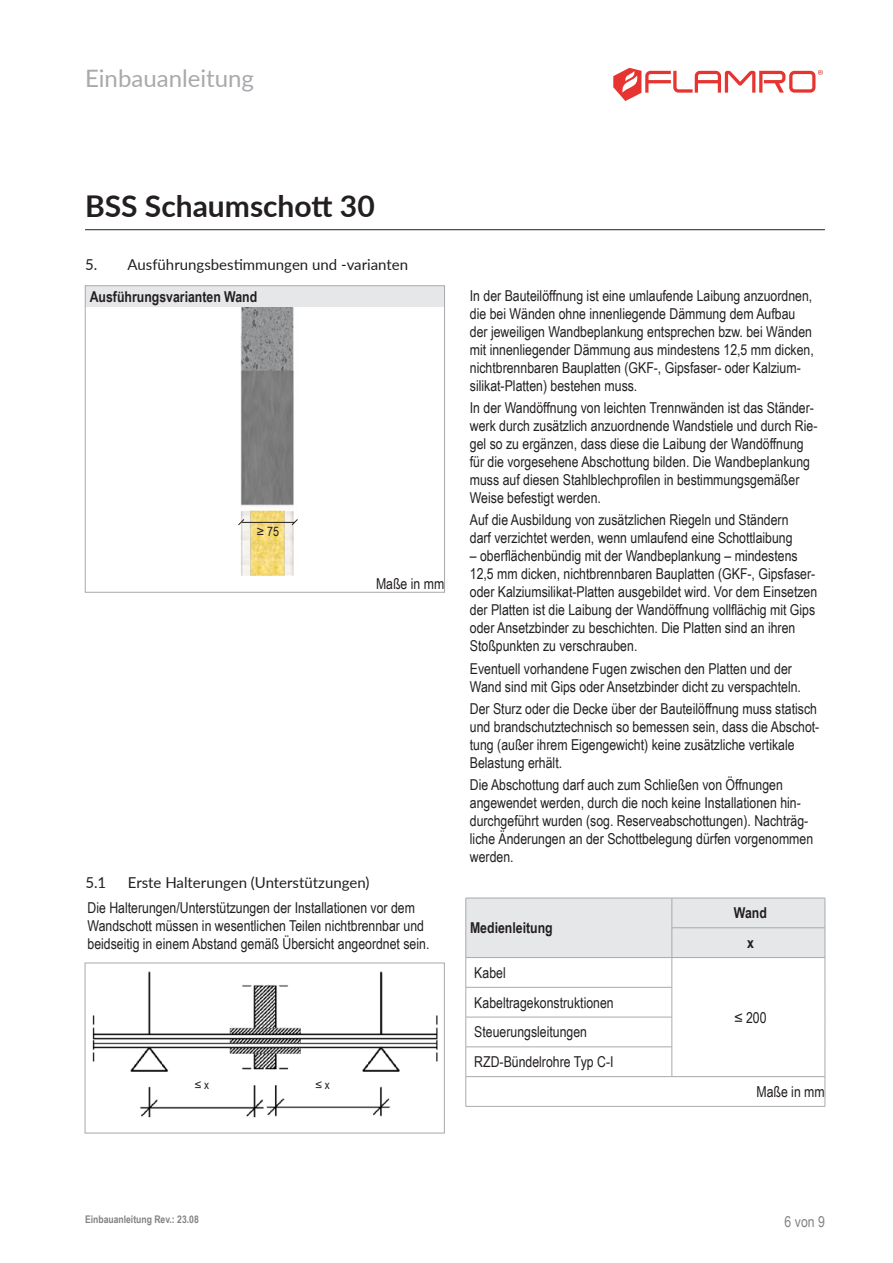
<style>
.page{position:relative;width:893px;height:1263px;background:#fff}
.page>*{position:absolute;margin:0;border:0;box-sizing:border-box;transform-origin:0 0}
.t1{font:700 30px "Lato";color:#231f20}
.t2{font:24px "Lato";color:#a8a9ad}
.p___Fließtext{font:15px/18px "Arial Narrow";color:#231f20}
.t3{font:15px "Lato";color:#231f20}
.p___Tabellentext_links{font:15px "Arial Narrow";color:#231f20}
.p___Zwischenüberschrift_grauer_Balken{font:700 15px "Arial Narrow";color:#231f20}
.p___Fließtext_rechtsbündig{font:15px "Arial Narrow";color:#231f20}
.t4{font:15px "Arial Narrow";color:#808285}
.p___Tabelle_Kopf_mitte{font:700 15px "Arial Narrow";color:#231f20}
.p___Tabellentext_mittig{font:15px "Arial Narrow";color:#231f20}
.t5{font:13.05px "Arial Narrow";color:#231f20}
.p___Fußnote{font:12px "Arial Narrow";color:#231f20}
.t6{font:700 10.5px "Arial Narrow";color:#808285}
</style>
<div class="page">
<hr style="left:85px;top:229px;width:740px;height:1px;background:#231f20">
<div style="left:85px;top:286px;width:359px;height:21px;background:#e6e7e9"></div>
<img style="left:240px;top:307px;width:54px;height:268px">
<hr style="left:242px;top:522px;width:53px;height:1px;background:#231f20">
<svg style="left:238px;top:518px;width:7px;height:8px"></svg>
<svg style="left:291px;top:518px;width:7px;height:8px"></svg>
<div style="left:85px;top:285px;width:360px;height:307px;border:1px solid #a8a9ad"></div>
<img style="left:92px;top:972px;width:346px;height:146px">
<div style="left:85px;top:963px;width:360px;height:170px;border:1px solid #a8a9ad"></div>
<hr style="left:466px;top:1046px;width:206px;height:1px;background:#a8a9ad">
<hr style="left:466px;top:987px;width:1px;height:30px;background:#a8a9ad">
<hr style="left:466px;top:1017px;width:1px;height:30px;background:#a8a9ad">
<hr style="left:466px;top:987px;width:206px;height:1px;background:#a8a9ad">
<hr style="left:466px;top:1017px;width:206px;height:1px;background:#a8a9ad">
<svg style="left:466px;top:898px;width:360px;height:89px"></svg>
<hr style="left:672px;top:987px;width:1px;height:30px;background:#a8a9ad">
<hr style="left:825px;top:987px;width:1px;height:30px;background:#a8a9ad">
<hr style="left:672px;top:1017px;width:1px;height:30px;background:#a8a9ad">
<hr style="left:825px;top:1017px;width:1px;height:30px;background:#a8a9ad">
<svg style="left:672px;top:1047px;width:1px;height:29px"></svg>
<hr style="left:466px;top:1076px;width:206px;height:1px;background:#a8a9ad">
<svg style="left:466px;top:1047px;width:1px;height:59px"></svg>
<hr style="left:672px;top:1076px;width:153px;height:1px;background:#a8a9ad">
<svg style="left:825px;top:1047px;width:1px;height:59px"></svg>
<hr style="left:466px;top:1106px;width:206px;height:1px;background:#a8a9ad">
<hr style="left:672px;top:1106px;width:153px;height:1px;background:#a8a9ad">
<svg style="left:613px;top:68px;width:210px;height:33px"></svg>
<h2 class="t2" style="left:85px;top:61px;width:170px">Einbauanleitung</h2>
<h1 class="t1" style="left:85px;top:184px;width:291px">BSS Schaumschott 30</h1>
<p class="t3" style="left:85px;top:253px;width:325px">5. Ausführungsbestimmungen und -varianten</p>
<p class="p___Zwischenüberschrift_grauer_Balken" style="left:90px;top:285px;width:169px">Ausführungsvarianten Wand</p>
<p class="t5" style="left:257px;top:522px;width:24px">≥ 75</p>
<p class="p___Fließtext_rechtsbündig" style="left:376px;top:573px;width:70px">Maße in mm</p>
<p class="t3" style="left:85px;top:872px;width:22px">5.1</p>
<p class="t3" style="left:128px;top:872px;width:243px">Erste Halterungen (Unterstützungen)</p>
<p class="p___Fließtext" style="left:88px;top:898px;width:343px">Die Halterungen/Unterstützungen der Installationen vor dem<br>Wandschott müssen in wesentlichen Teilen nichtbrennbar und beidseitig in einem Abstand gemäß Übersicht angeordnet sein.</p>
<p class="p___Fußnote" style="left:195px;top:1076px;width:16px">≤ x</p>
<p class="p___Fußnote" style="left:315px;top:1076px;width:16px">≤ x</p>
<p class="p___Fließtext" style="left:470px;top:286px;width:345px">In der Bauteilöffnung ist eine umlaufende Laibung anzuordnen, die bei Wänden ohne innenliegende Dämmung dem Aufbau der jeweiligen Wandbeplankung entsprechen bzw. bei Wänden mit innenliegender Dämmung aus mindestens 12,5 mm dicken, nichtbrennbaren Bauplatten (GKF-, Gipsfaser- oder Kalzium&shy;silikat-Platten) bestehen muss.</p>
<p class="p___Fließtext" style="left:470px;top:398px;width:349px">In der Wandöffnung von leichten Trennwänden ist das Ständer&shy;werk durch zusätzlich anzuordnende Wandstiele und durch Rie&shy;gel so zu ergänzen, dass diese die Laibung der Wandöffnung für die vorgesehene Abschottung bilden. Die Wandbeplankung muss auf diesen Stahlblechprofilen in bestimmungsgemäßer Weise befestigt werden.</p>
<p class="p___Fließtext" style="left:470px;top:510px;width:324px">Auf die Ausbildung von zusätzlichen Riegeln und Ständern darf verzichtet werden, wenn umlaufend eine Schottlaibung</p>
<p class="p___Fließtext" style="left:470px;top:546px;width:349px">– oberflächenbündig mit der Wandbeplankung – mindestens 12,5 mm dicken, nichtbrennbaren Bauplatten (GKF-, Gipsfaser&shy;oder Kalziumsilikat-Platten ausgebildet wird. Vor dem Einsetzen der Platten ist die Laibung der Wandöffnung vollflächig mit Gips oder Ansetzbinder zu beschichten. Die Platten sind an ihren Stoßpunkten zu verschrauben.</p>
<p class="p___Fließtext" style="left:470px;top:659px;width:333px">Eventuell vorhandene Fugen zwischen den Platten und der<br>Wand sind mit Gips oder Ansetzbinder dicht zu verspachteln.</p>
<p class="p___Fließtext" style="left:470px;top:699px;width:351px">Der Sturz oder die Decke über der Bauteilöffnung muss statisch und brandschutztechnisch so bemessen sein, dass die Abschot&shy;tung (außer ihrem Eigengewicht) keine zusätzliche vertikale Belastung erhält.</p>
<p class="p___Fließtext" style="left:470px;top:775px;width:345px">Die Abschottung darf auch zum Schließen von Öffnungen angewendet werden, durch die noch keine Installationen hin&shy;durchgeführt wurden (sog. Reserveabschottungen). Nachträg&shy;liche Änderungen an der Schottbelegung dürfen vorgenommen werden.</p>
<p class="p___Zwischenüberschrift_grauer_Balken" style="left:470px;top:916px;width:84px">Medienleitung</p>
<p class="p___Tabellentext_links" style="left:474px;top:961px;width:33px">Kabel</p>
<p class="p___Tabellentext_links" style="left:474px;top:991px;width:141px">Kabeltragekonstruktionen</p>
<p class="p___Tabellentext_links" style="left:474px;top:1021px;width:114px">Steuerungsleitungen</p>
<p class="p___Tabellentext_links" style="left:474px;top:1051px;width:141px">RZD-Bündelrohre Typ C-I</p>
<p class="p___Tabelle_Kopf_mitte" style="left:734px;top:902px;width:35px">Wand</p>
<p class="p___Tabelle_Kopf_mitte" style="left:747px;top:931px;width:8px">x</p>
<p class="p___Tabellentext_mittig" style="left:734px;top:1006px;width:34px">≤ 200</p>
<p class="p___Fließtext_rechtsbündig" style="left:756px;top:1081px;width:70px">Maße in mm</p>
<p class="t6" style="left:85px;top:1212px;width:115px">Einbauanleitung Rev.: 23.08</p>
<p class="t4" style="left:785px;top:1210px;width:42px">6 von 9</p>
</div>
